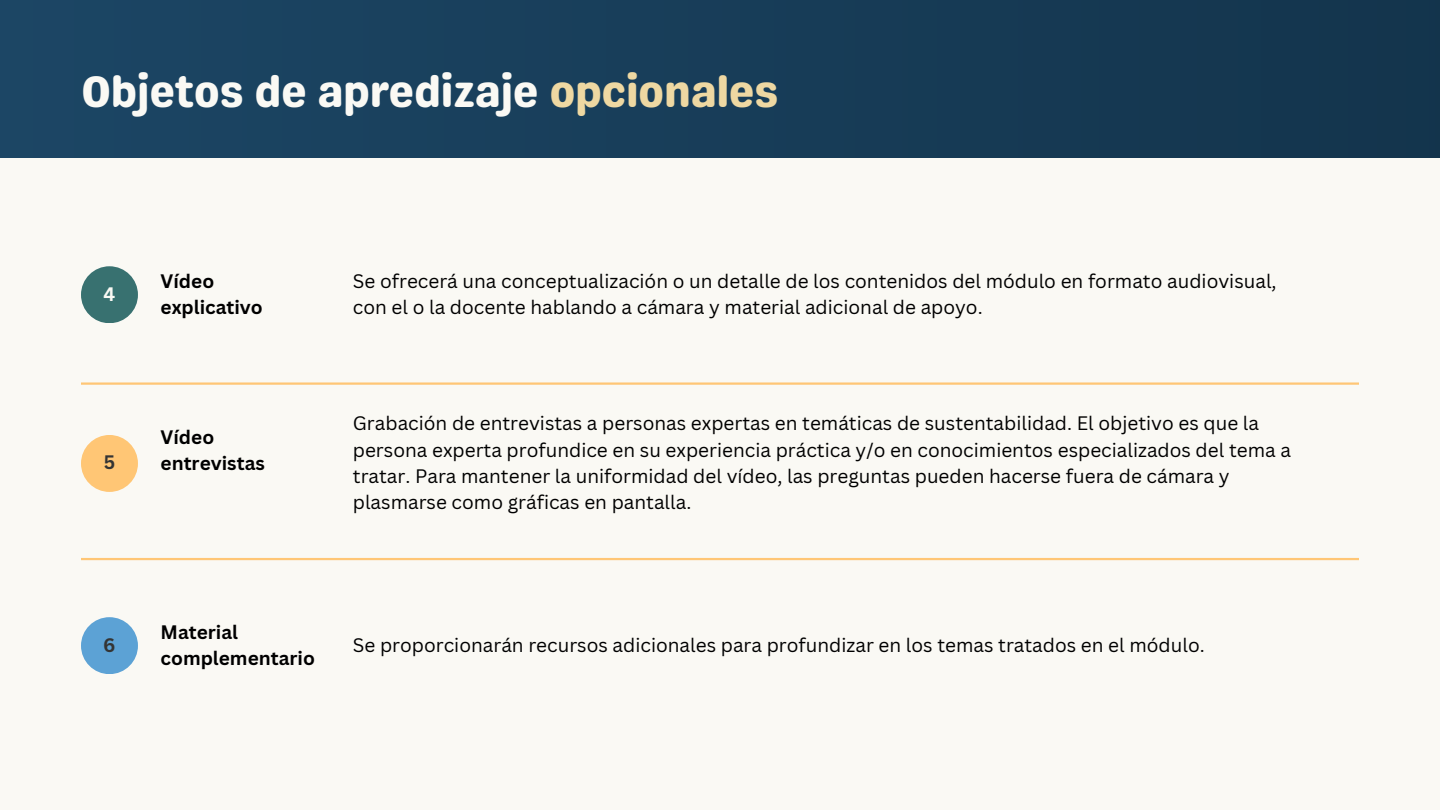
<style>
.page{position:relative;width:1440px;height:810px;background:#faf9f4}
.page>*{position:absolute;margin:0;border:0;box-sizing:border-box;transform-origin:0 0}
.t1{font:44px "Genty Sans";color:#faf9f4}
.t2{font:19px/26.2px "Canva Sans";color:#000}
.t3{font:700 19px/26.2px "Canva Sans";color:#000}
.t4{font:700 19px "Canva Sans";color:#343434}
.t5{font:700 19px "Canva Sans";color:#faf9f4}
.s1{color:#eed8a2}
</style>
<div class="page">
<div style="left:0;top:0;width:1440px;height:157px;background:#183d59"></div>
<div style="left:81px;top:266px;width:57px;height:57px;background:#387170;border-radius:50%"></div>
<hr style="left:81px;top:382px;width:1278px;height:3px;background:#ffc675">
<div style="left:81px;top:435px;width:57px;height:57px;background:#ffc675;border-radius:50%"></div>
<hr style="left:81px;top:558px;width:1278px;height:2px;background:#ffc675">
<div style="left:81px;top:617px;width:57px;height:57px;background:#5ca2d5;border-radius:50%"></div>
<p class="t1" style="left:81px;top:65px;width:699px">Objetos de apredizaje <span class="s1">opcionales</span></p>
<h1 class="t5" style="left:104px;top:280px;width:13px">4</h1>
<p class="t4" style="left:104px;top:449px;width:13px">5</p>
<p class="t4" style="left:103px;top:631px;width:14px">6</p>
<h2 class="t3" style="left:161px;top:268px;width:104px">Vídeo explicativo</h2>
<p class="t2" style="left:353px;top:268px;width:925px">Se ofrecerá una conceptualización o un detalle de los contenidos del módulo en formato audiovisual, con el o la docente hablando a cámara y material adicional de apoyo.</p>
<h2 class="t3" style="left:161px;top:423px;width:106px">Vídeo entrevistas</h2>
<p class="t2" style="left:353px;top:410px;width:940px">Grabación de entrevistas a personas expertas en temáticas de sustentabilidad. El objetivo es que la persona experta profundice en su experiencia práctica y/o en conocimientos especializados del tema a tratar. Para mantener la uniformidad del vídeo, las preguntas pueden hacerse fuera de cámara y plasmarse como gráficas en pantalla.</p>
<h2 class="t3" style="left:161px;top:618px;width:156px">Material complementario</h2>
<p class="t2" style="left:353px;top:632px;width:853px">Se proporcionarán recursos adicionales para profundizar en los temas tratados en el módulo.</p>
</div>
